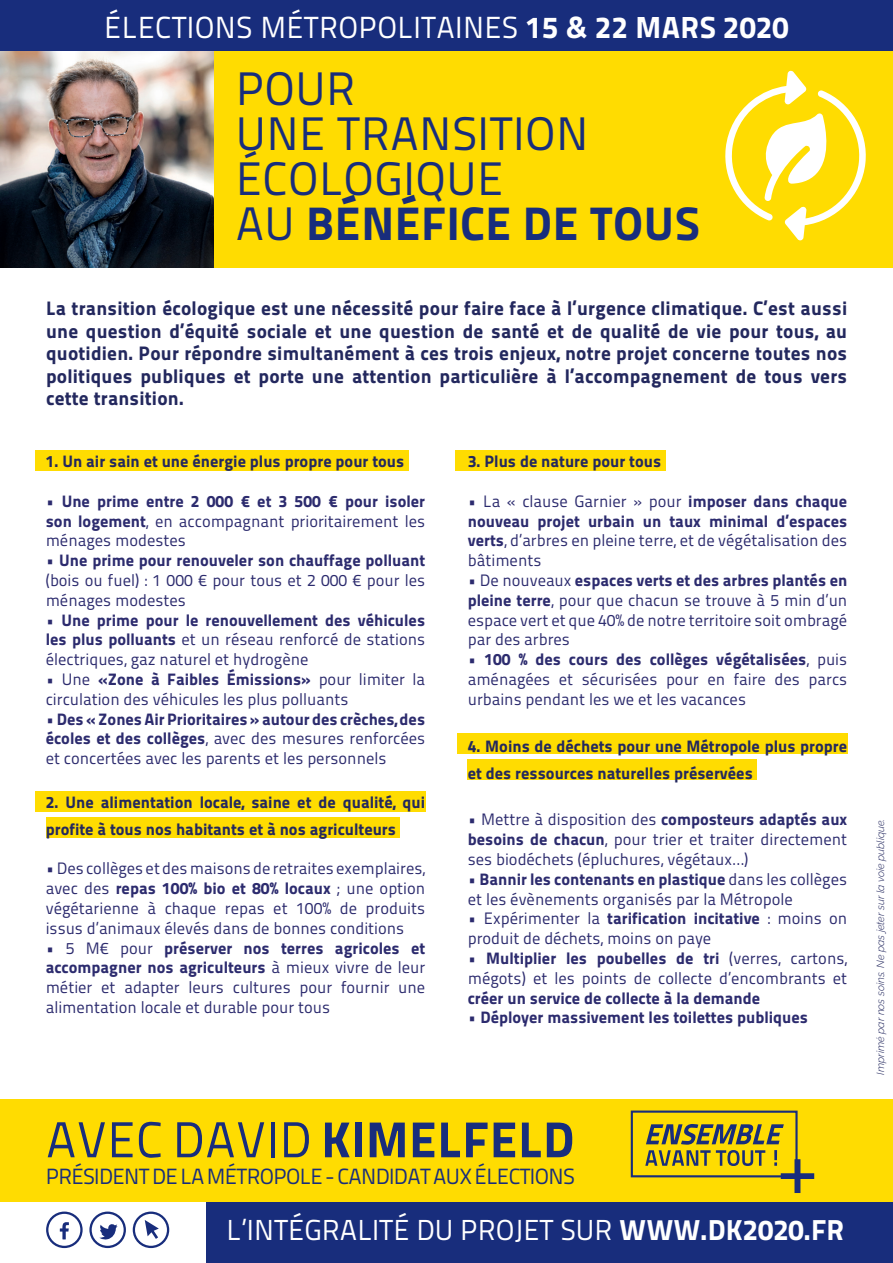
<style>
.page{position:relative;width:893px;height:1263px;background:#fff}
.page>*{position:absolute;margin:0;border:0;box-sizing:border-box;transform-origin:0 0}
.t1{font:50.25px "Titillium Maps 29 L 400 wt";letter-spacing:.01em;color:#182d7c}
.t2{font:46.8px/45px "Titillium Maps 29 L 400 wt";letter-spacing:.01em;color:#182d7c}
.t3{font:46.8px "Titillium Maps 29 L 999 wt";letter-spacing:.01em;color:#182d7c}
.t4{font:30.45px "Titillium Maps 29 L 400 wt";letter-spacing:.01em;color:#fff}
.t5{font:28.8px "Titillium Maps 29 L 400 wt";color:#fff}
.t6{font:22.05px "Titillium Maps 29 L 400 wt";letter-spacing:-.03em;color:#182d7c}
.t7{font:19.5px/22.5px "Titillium Maps 29 L 999 wt";letter-spacing:.01em;color:#23285e;text-align:justify}
.t8{font:16.5px/19.8px "Titillium Maps 29 L 400 wt";color:#2c2b6e}
.t9{font:16.5px/19.8px "Titillium Maps 29 L 999 wt";color:#2c2b6e}
.t10{font:16.5px/27px "Titillium Maps 29 L 999 wt";color:#23285e}
.t11{font:italic 300 10.5px "Raleway";color:#23285e}
.s1{font-family:"Titillium Maps 29 L 999 wt"}
.s2{font-family:"Titillium Maps 29 L 400 wt"}
</style>
<div class="page">
<div style="left:0;top:0;width:893px;height:61px;background:#182d7c"></div>
<div style="left:35px;top:791px;width:390px;height:20px;background:#ffdc01"></div>
<div style="left:457px;top:733px;width:390px;height:20px;background:#ffdc01"></div>
<div style="left:46px;top:817px;width:354px;height:21px;background:#ffdc01"></div>
<div style="left:468px;top:760px;width:289px;height:20px;background:#ffdc01"></div>
<div style="left:35px;top:450px;width:373px;height:20px;background:#ffdc01"></div>
<div style="left:455px;top:450px;width:210px;height:20px;background:#ffdc01"></div>
<div style="left:0;top:52px;width:893px;height:216px;background:#ffdc01"></div>
<img style="left:0;top:52px;width:214px;height:216px">
<svg style="left:725px;top:71px;width:141px;height:169px"></svg>
<div style="left:207px;top:1187px;width:686px;height:76px;background:#182d7c"></div>
<div style="left:0;top:1099px;width:893px;height:102px;background:#ffdc01"></div>
<div style="left:46px;top:1211px;width:37px;height:37px;border:2px solid #182d7c;border-radius:50%"></div>
<svg style="left:60px;top:1222px;width:9px;height:17px"></svg>
<div style="left:89px;top:1211px;width:37px;height:37px;border:2px solid #182d7c;border-radius:50%"></div>
<div style="left:133px;top:1211px;width:36px;height:37px;border:2px solid #182d7c;border-radius:50%"></div>
<svg style="left:100px;top:1224px;width:17px;height:16px"></svg>
<svg style="left:145px;top:1220px;width:14px;height:19px"></svg>
<div style="left:631px;top:1110px;width:167px;height:67px;border:2px solid #182d7c"></div>
<svg style="left:645px;top:1124px;width:169px;height:69px"></svg>
<h3 class="t4" style="left:104px;top:5px;width:686px">ÉLECTIONS MÉTROPOLITAINES <span class="s1">15 &amp; 22 MARS 2020</span></h3>
<h2 class="t2" style="left:236px;top:64px;width:354px">POUR<br>UNE TRANSITION<br>ÉCOLOGIQUE</h2>
<h2 class="t3" style="left:236px;top:187px;width:465px"><span class="s2">AU</span> BÉNÉFICE DE TOUS</h2>
<p class="t7" style="left:46px;top:296px;width:803px">La transition écologique est une nécessité pour faire face à l’urgence climatique. C’est aussi une question d’équité sociale et une question de santé et de qualité de vie pour tous, au quotidien. Pour répondre simultanément à ces trois enjeux, notre projet concerne toutes nos politiques publiques et porte une attention particulière à l’accompagnement de tous vers cette transition.</p>
<p class="t10" style="left:46px;top:447px;width:360px">1. Un air sain et une énergie plus propre pour tous</p>
<p class="t9" style="left:46px;top:490px;width:381px"><span class="s2">•</span> Une prime entre 2 000 € et 3 500 € pour isoler</p>
<p class="t8" style="left:46px;top:510px;width:381px"><span class="s1">son logement</span>, en accompagnant prioritairement les ménages modestes</p>
<p class="t9" style="left:46px;top:549px;width:381px"><span class="s2">•</span> Une prime pour renouveler son chauffage polluant</p>
<p class="t8" style="left:46px;top:569px;width:381px">(bois ou fuel) : 1 000 € pour tous et 2 000 € pour les ménages modestes</p>
<p class="t9" style="left:46px;top:609px;width:381px">• Une prime pour le renouvellement des véhicules</p>
<p class="t8" style="left:46px;top:629px;width:381px"><span class="s1">les plus polluants</span> et un réseau renforcé de stations électriques, gaz naturel et hydrogène</p>
<p class="t9" style="left:46px;top:668px;width:381px">• <span class="s2">Une</span> «Zone à Faibles Émissions» <span class="s2">pour limiter la</span></p>
<p class="t8" style="left:46px;top:688px;width:304px">circulation des véhicules les plus polluants</p>
<p class="t9" style="left:46px;top:708px;width:381px"><span class="s2">•</span> Des «Zones Air Prioritaires» autour des crèches, des</p>
<p class="t8" style="left:46px;top:728px;width:381px"><span class="s1">écoles et des collèges</span>, avec des mesures renforcées et concertées avec les parents et les personnels</p>
<p class="t10" style="left:46px;top:787px;width:381px">2. Une alimentation locale, saine et de qualité, qui profite à tous nos habitants et à nos agriculteurs</p>
<p class="t8" style="left:46px;top:858px;width:381px">• Des collèges et des maisons de retraites exemplaires,</p>
<p class="t9" style="left:46px;top:877px;width:381px"><span class="s2">avec des</span> repas 100% bio et 80% locaux <span class="s2">; une option</span></p>
<p class="t8" style="left:46px;top:897px;width:381px">végétarienne à chaque repas et 100% de produits issus d’animaux élevés dans de bonnes conditions</p>
<p class="t9" style="left:46px;top:937px;width:381px"><span class="s2">• 5 M€ pour</span> préserver nos terres agricoles et accompagner nos agriculteurs <span class="s2">à mieux vivre de leur</span></p>
<p class="t8" style="left:46px;top:976px;width:381px">métier et adapter leurs cultures pour fournir une alimentation locale et durable pour tous</p>
<p class="t10" style="left:468px;top:447px;width:195px">3. Plus de nature pour tous</p>
<p class="t8" style="left:468px;top:490px;width:381px">• La « clause Garnier » pour <span class="s1">imposer dans chaque</span></p>
<p class="t9" style="left:468px;top:510px;width:381px">nouveau projet urbain un taux minimal d’espaces</p>
<p class="t8" style="left:468px;top:530px;width:381px"><span class="s1">verts</span>, d’arbres en pleine terre, et de végétalisation des bâtiments</p>
<p class="t9" style="left:468px;top:569px;width:381px"><span class="s2">• De nouveaux</span> espaces verts et des arbres plantés en</p>
<p class="t8" style="left:468px;top:589px;width:381px;text-align:justify"><span class="s1">pleine terre</span>, pour que chacun se trouve à 5 min d’un espace vert et que 40% de notre territoire soit ombragé par des arbres</p>
<p class="t9" style="left:468px;top:648px;width:381px"><span class="s2">•</span> 100 % des cours des collèges végétalisées<span class="s2">, puis</span></p>
<p class="t8" style="left:468px;top:668px;width:381px">aménagées et sécurisées pour en faire des parcs urbains pendant les we et les vacances</p>
<p class="t10" style="left:468px;top:731px;width:381px">4. Moins de déchets pour une Métropole plus propre et des ressources naturelles préservées</p>
<p class="t8" style="left:468px;top:809px;width:381px;text-align:justify">• Mettre à disposition des <span class="s1">composteurs adaptés aux besoins de chacun</span>, pour trier et traiter directement ses biodéchets (épluchures, végétaux…)</p>
<p class="t9" style="left:468px;top:868px;width:381px"><span class="s2">•</span> Bannir les contenants en plastique <span class="s2">dans les collèges</span></p>
<p class="t8" style="left:468px;top:888px;width:327px">et les évènements organisés par la Métropole</p>
<p class="t8" style="left:468px;top:908px;width:381px">• Expérimenter la <span class="s1">tarification incitative</span> : moins on produit de déchets, moins on paye</p>
<p class="t9" style="left:468px;top:947px;width:381px"><span class="s2">•</span> Multiplier les poubelles de tri <span class="s2">(verres, cartons,</span></p>
<p class="t8" style="left:468px;top:967px;width:381px">mégots) et les points de collecte d’encombrants et</p>
<p class="t9" style="left:468px;top:987px;width:294px">créer un service de collecte à la demande</p>
<p class="t9" style="left:468px;top:1007px;width:342px"><span class="s2">•</span> Déployer massivement les toilettes publiques</p>
<h1 class="t1" style="left:46px;top:1102px;width:530px">AVEC DAVID <span class="s1">KIMELFELD</span></h1>
<h3 class="t6" style="left:46px;top:1160px;width:530px">PRÉSIDENT DE LA MÉTROPOLE - CANDIDAT AUX ÉLECTIONS</h3>
<h3 class="t5" style="left:227px;top:1209px;width:619px">L’INTÉGRALITÉ DU PROJET SUR <span class="s1">WWW.DK2020.FR</span></h3>
<p class="t11" style="left:874px;top:1074px;width:257px;rotate:-90deg">Imprimé par nos soins. Ne pas jeter sur la voie publique.</p>
</div>
